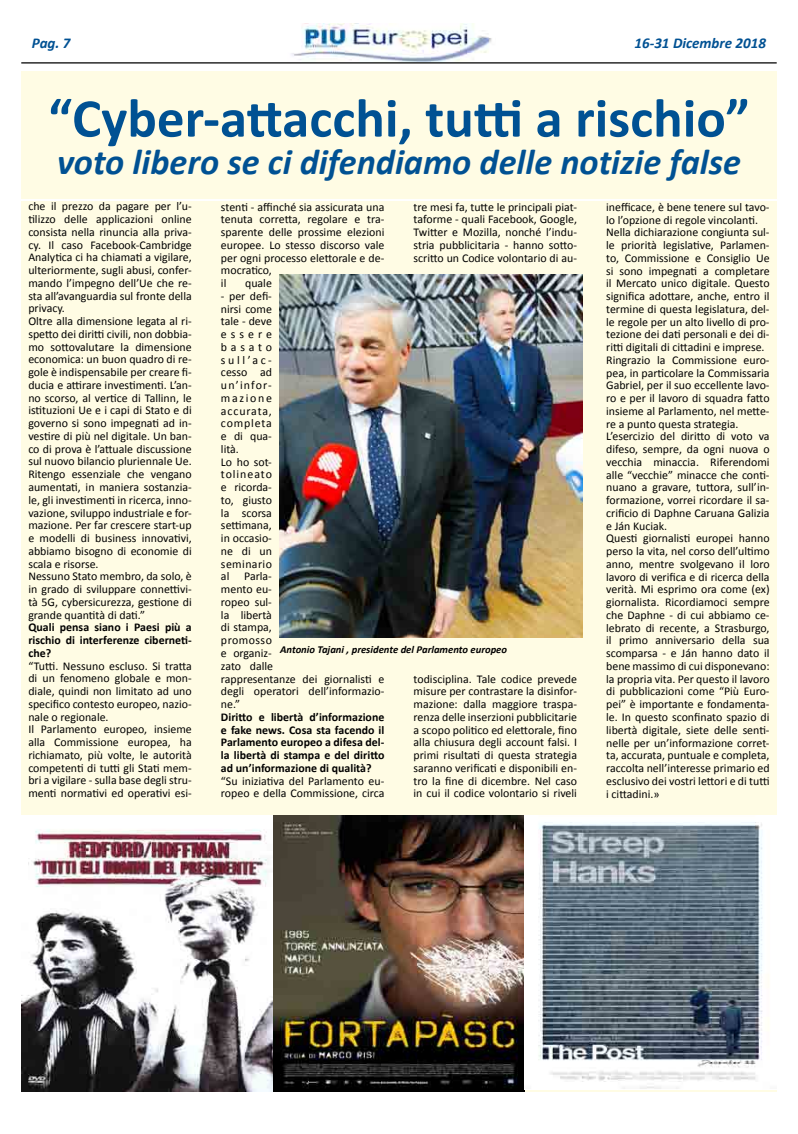
<style>
.page{position:relative;width:798px;height:1134px;background:#fff}
.page>*{position:absolute;margin:0;border:0;box-sizing:border-box;transform-origin:0 0}
.t1{font:700 55px "Calibri";color:#005193}
.t2{font:italic 700 36.25px "Calibri";letter-spacing:-.01em;color:#005193}
.t3{font:italic 700 15px "Calibri";color:#005193}
.t4{font:11.88px/12.8px "Calibri";color:#000}
.t5{font:700 11.88px/12.8px "Calibri";color:#000;text-align:justify}
.t6{font:italic 700 10.62px "Calibri";color:#000}
</style>
<div class="page">
<img style="left:291px;top:24px;width:201px;height:38px">
<hr style="left:21px;top:62px;width:755px;height:2px;background:#000">
<div style="left:21px;top:71px;width:755px;height:127px;background:#fffce4"></div>
<div style="left:21px;top:201px;width:755px;height:890px;background:#fffce4"></div>
<img style="left:279px;top:274px;width:303px;height:364px">
<img style="left:21px;top:815px;width:503px;height:276px">
<img style="left:524px;top:815px;width:252px;height:274px">
<p class="t3" style="left:32px;top:33px;width:40px">Pag. 7</p>
<p class="t3" style="left:634px;top:33px;width:133px">16-31 Dicembre 2018</p>
<h1 class="t1" style="left:48px;top:83px;width:703px">“Cyber-attacchi, tutti a rischio”</h1>
<h2 class="t2" style="left:57px;top:139px;width:685px">voto libero se ci difendiamo delle notizie false</h2>
<p class="t4" style="left:28px;top:200px;width:165px">che il prezzo da pagare per l’u&shy;tilizzo delle applicazioni online consista nella rinuncia alla priva&shy;cy. Il caso Facebook-Cambridge Analytica ci ha chiamati a vigilare, ulteriormente, sugli abusi, confer&shy;mando l’impegno dell’Ue che re&shy;sta all’avanguardia sul fronte della privacy.<br>Oltre alla dimensione legata al ri&shy;spetto dei diritti civili, non dobbia&shy;mo sottovalutare la dimensione economica: un buon quadro di re&shy;gole è indispensabile per creare fi&shy;ducia e attirare investimenti. L’an&shy;no scorso, al vertice di Tallinn, le istituzioni Ue e i capi di Stato e di governo si sono impegnati ad in&shy;vestire di più nel digitale. Un ban&shy;co di prova è l’attuale discussione sul nuovo bilancio pluriennale Ue.<br>Ritengo essenziale che vengano aumentati, in maniera sostanzia&shy;le, gli investimenti in ricerca, inno&shy;vazione, sviluppo industriale e for&shy;mazione. Per far crescere start-up e modelli di business innovativi, abbiamo bisogno di economie di scala e risorse.<br>Nessuno Stato membro, da solo, è in grado di sviluppare connettivi&shy;tà 5G, cybersicurezza, gestione di grande quantità di dati.”</p>
<p class="t5" style="left:28px;top:621px;width:165px">Quali pensa siano i Paesi più a rischio di interferenze ciberneti&shy;che?</p>
<p class="t4" style="left:28px;top:659px;width:165px">“Tutti. Nessuno escluso. Si tratta di un fenomeno globale e mon&shy;diale, quindi non limitato ad uno specifico contesto europeo, nazio&shy;nale o regionale.<br>Il Parlamento europeo, insieme alla Commissione europea, ha richiamato, più volte, le autorità competenti di tutti gli Stati mem&shy;bri a vigilare - sulla base degli stru&shy;menti normativi ed operativi esi-</p>
<p class="t4" style="left:221px;top:200px;width:165px">stenti - affinché sia assicurata una tenuta corretta, regolare e tra&shy;sparente delle prossime elezioni europee. Lo stesso discorso vale per ogni processo elettorale e de&shy;mocratico,<br>il</p>
<p class="t4" style="left:413px;top:200px;width:165px;text-align:justify">tre mesi fa, tutte le principali piat&shy;taforme - quali Facebook, Google, Twitter e Mozilla, nonché l’indu&shy;stria pubblicitaria - hanno sotto&shy;scritto un Codice volontario di au-</p>
<p class="t4" style="left:606px;top:200px;width:165px">inefficace, è bene tenere sul tavo&shy;lo l’opzione di regole vincolanti.<br>Nella dichiarazione congiunta sul&shy;le priorità legislative, Parlamen&shy;to, Commissione e Consiglio Ue si sono impegnati a completare il Mercato unico digitale. Questo significa adottare, anche, entro il termine di questa legislatura, del&shy;le regole per un alto livello di pro&shy;tezione dei dati personali e dei di&shy;ritti digitali di cittadini e imprese.<br>Ringrazio la Commissione euro&shy;pea, in particolare la Commissaria Gabriel, per il suo eccellente lavo&shy;ro e per il lavoro di squadra fatto insieme al Parlamento, nel mette&shy;re a punto questa strategia.<br>L’esercizio del diritto di voto va difeso, sempre, da ogni nuova o vecchia minaccia. Riferendomi alle “vecchie” minacce che conti&shy;nuano a gravare, tuttora, sull’in&shy;formazione, vorrei ricordare il sa&shy;crificio di Daphne Caruana Galizia e Ján Kuciak.<br>Questi giornalisti europei hanno perso la vita, nel corso dell’ultimo anno, mentre svolgevano il loro lavoro di verifica e di ricerca della verità. Mi esprimo ora come (ex) giornalista. Ricordiamoci sempre che Daphne - di cui abbiamo ce&shy;lebrato di recente, a Strasburgo, il primo anniversario della sua scomparsa - e Ján hanno dato il bene massimo di cui disponevano: la propria vita. Per questo il lavoro di pubblicazioni come “Più Euro&shy;pei” è importante e fondamenta&shy;le. In questo sconfinato spazio di libertà digitale, siete delle senti&shy;nelle per un’informazione corret&shy;ta, accurata, puntuale e completa, raccolta nell’interesse primario ed esclusivo dei vostri lettori e di tutti i cittadini.»</p>
<p class="t4" style="left:245px;top:277px;width:28px">quale</p>
<p class="t4" style="left:221px;top:290px;width:165px">- per defi-<br>nirsi come<br>tale - deve<br>essere<br>basato<br>sull’ac-<br>cesso ad<br>un’infor-<br>mazione<br>accurata,<br>completa<br>e di qua-<br>lità.<br>Lo ho sot-<br>tolineato<br>e ricorda-<br>to, giusto<br>la scorsa<br>settimana,<br>in occasio-<br>ne di un<br>seminario<br>al Parla-<br>mento eu-<br>ropeo sul-<br>la libertà<br>di stampa,<br>promosso<br>e organiz-<br>zato dalle<br>rappresentanze dei giornalisti e degli operatori dell’informazio&shy;ne.”</p>
<p class="t5" style="left:221px;top:710px;width:165px">Diritto e libertà d’informazione e fake news. Cosa sta facendo il Parlamento europeo a difesa del&shy;la libertà di stampa e del diritto ad un’informazione di qualità?</p>
<p class="t4" style="left:221px;top:774px;width:165px">“Su iniziativa del Parlamento eu&shy;ropeo e della Commissione, circa</p>
<p class="t6" style="left:280px;top:643px;width:228px">Antonio Tajani , presidente del Parlamento europeo</p>
<p class="t4" style="left:413px;top:672px;width:165px;text-align:justify">todisciplina. Tale codice prevede misure per contrastare la disinfor&shy;mazione: dalla maggiore traspa&shy;renza delle inserzioni pubblicitarie a scopo politico ed elettorale, fino alla chiusura degli account falsi. I primi risultati di questa strategia saranno verificati e disponibili en&shy;tro la fine di dicembre. Nel caso in cui il codice volontario si riveli</p>
</div>
